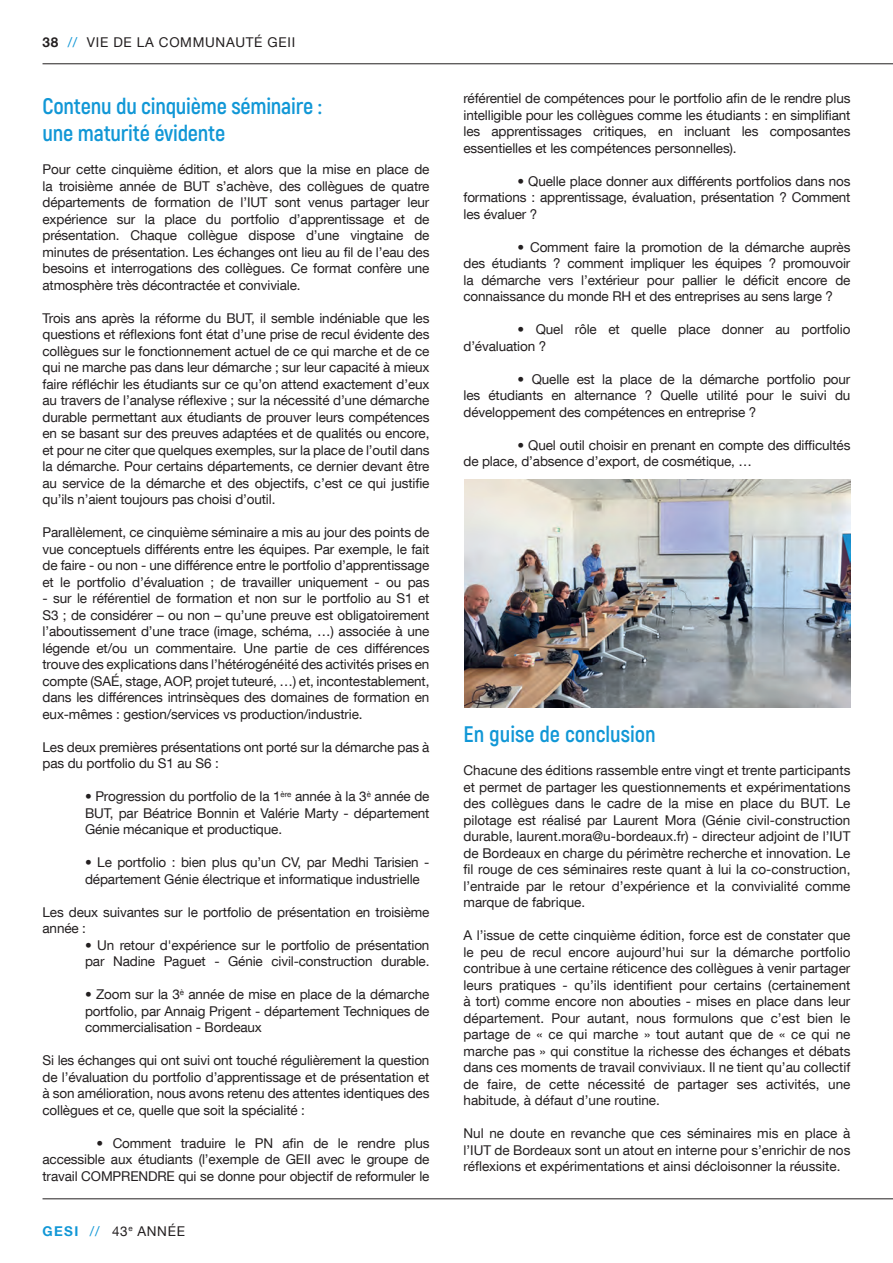
<style>
.page{position:relative;width:893px;height:1263px;background:#fff}
.page>*{position:absolute;margin:0;border:0;box-sizing:border-box;transform-origin:0 0}
.t1{font:700 22.5px/27px "Akrobat";letter-spacing:-.01em;color:#1197d6}
.t2{font:13.5px/16.5px "Helvetica Neue LT Com";letter-spacing:-.01em;color:#231f20;text-align:justify}
.t3{font:13.5px "Helvetica Neue LT Com";letter-spacing:.05em;color:#231f20}
.s1{font-weight:700}
.s2{color:#1197d6}
.s3{font-weight:700;color:#1197d6}
</style>
<div class="page">
<hr style="left:43px;top:63px;width:850px;height:1px;background:#231f20">
<hr style="left:43px;top:1198px;width:850px;height:1px;background:#231f20">
<img style="left:464px;top:479px;width:386px;height:228px">
<p class="t3" style="left:43px;top:34px;width:254px"><span class="s1">38</span> <span class="s2">//</span> VIE DE LA COMMUNAUTÉ GEII</p>
<h1 class="t1" style="left:43px;top:93px;width:281px">Contenu du cinquième séminaire : une maturité évidente</h1>
<p class="t2" style="left:43px;top:161px;width:388px">Pour cette cinquième édition, et alors que la mise en place de la troisième année de BUT s’achève, des collègues de quatre départements de formation de l’IUT sont venus partager leur expérience sur la place du portfolio d’apprentissage et de présentation. Chaque collègue dispose d’une vingtaine de minutes de présentation. Les échanges ont lieu au fil de l’eau des besoins et interrogations des collègues. Ce format confère une atmosphère très décontractée et conviviale.</p>
<p class="t2" style="left:43px;top:309px;width:388px">Trois ans après la réforme du BUT, il semble indéniable que les questions et réflexions font état d’une prise de recul évidente des collègues sur le fonctionnement actuel de ce qui marche et de ce qui ne marche pas dans leur démarche ; sur leur capacité à mieux faire réfléchir les étudiants sur ce qu’on attend exactement d’eux au travers de l’analyse réflexive ; sur la nécessité d’une démarche durable permettant aux étudiants de prouver leurs compétences en se basant sur des preuves adaptées et de qualités ou encore, et pour ne citer que quelques exemples, sur la place de l’outil dans la démarche. Pour certains départements, ce dernier devant être au service de la démarche et des objectifs, c’est ce qui justifie qu’ils n’aient toujours pas choisi d’outil.</p>
<p class="t2" style="left:43px;top:524px;width:388px">Parallèlement, ce cinquième séminaire a mis au jour des points de vue conceptuels différents entre les équipes. Par exemple, le fait de faire - ou non - une différence entre le portfolio d’apprentissage et le portfolio d’évaluation ; de travailler uniquement - ou pas</p>
<p class="t2" style="left:43px;top:590px;width:388px">- sur le référentiel de formation et non sur le portfolio au S1 et S3 ; de considérer – ou non – qu’une preuve est obligatoirement l’aboutissement d’une trace (image, schéma, …) associée à une légende et/ou un commentaire. Une partie de ces différences trouve des explications dans l’hétérogénéité des activités prises en compte (SAÉ, stage, AOP, projet tuteuré, …) et, incontestablement, dans les différences intrinsèques des domaines de formation en eux-mêmes : gestion/services vs production/industrie.</p>
<p class="t2" style="left:43px;top:738px;width:388px">Les deux premières présentations ont porté sur la démarche pas à pas du portfolio du S1 au S6 :</p>
<p class="t2" style="left:85px;top:788px;width:346px">• Progression du portfolio de la 1<sup>ère</sup> année à la 3<sup>è</sup> année de BUT, par Béatrice Bonnin et Valérie Marty - département Génie mécanique et productique.</p>
<p class="t2" style="left:85px;top:854px;width:346px">• Le portfolio : bien plus qu’un CV, par Medhi Tarisien - département Génie électrique et informatique industrielle</p>
<p class="t2" style="left:43px;top:903px;width:388px">Les deux suivantes sur le portfolio de présentation en troisième année :</p>
<p class="t2" style="left:85px;top:936px;width:346px">• Un retour d'expérience sur le portfolio de présentation par Nadine Paguet - Génie civil-construction durable.</p>
<p class="t2" style="left:85px;top:986px;width:346px">• Zoom sur la 3<sup>è</sup> année de mise en place de la démarche portfolio, par Annaig Prigent - département Techniques de commercialisation - Bordeaux</p>
<p class="t2" style="left:43px;top:1052px;width:388px">Si les échanges qui ont suivi ont touché régulièrement la question de l’évaluation du portfolio d’apprentissage et de présentation et à son amélioration, nous avons retenu des attentes identiques des collègues et ce, quelle que soit la spécialité :</p>
<p class="t2" style="left:43px;top:1134px;width:388px;text-indent:54px">• Comment traduire le PN afin de le rendre plus accessible aux étudiants (l’exemple de GEII avec le groupe de travail COMPRENDRE qui se donne pour objectif de reformuler le</p>
<p class="t2" style="left:43px;top:1222px;width:144px"><span class="s3">GESI</span> <span class="s2">//</span> 43<sup>e</sup> ANNÉE</p>
<p class="t2" style="left:463px;top:90px;width:388px">référentiel de compétences pour le portfolio afin de le rendre plus intelligible pour les collègues comme les étudiants : en simplifiant les apprentissages critiques, en incluant les composantes essentielles et les compétences personnelles).</p>
<p class="t2" style="left:463px;top:172px;width:388px;text-indent:54px">• Quelle place donner aux différents portfolios dans nos formations : apprentissage, évaluation, présentation ? Comment les évaluer ?</p>
<p class="t2" style="left:463px;top:238px;width:388px;text-indent:54px">• Comment faire la promotion de la démarche auprès des étudiants ? comment impliquer les équipes ? promouvoir la démarche vers l’extérieur pour pallier le déficit encore de connaissance du monde RH et des entreprises au sens large ?</p>
<p class="t2" style="left:463px;top:321px;width:388px;text-indent:54px">• Quel rôle et quelle place donner au portfolio d’évaluation ?</p>
<p class="t2" style="left:463px;top:370px;width:388px;text-indent:54px">• Quelle est la place de la démarche portfolio pour les étudiants en alternance ? Quelle utilité pour le suivi du développement des compétences en entreprise ?</p>
<p class="t2" style="left:463px;top:436px;width:388px;text-indent:54px">• Quel outil choisir en prenant en compte des difficultés de place, d’absence d’export, de cosmétique, …</p>
<h1 class="t1" style="left:463px;top:721px;width:194px">En guise de conclusion</h1>
<p class="t2" style="left:463px;top:762px;width:388px">Chacune des éditions rassemble entre vingt et trente participants et permet de partager les questionnements et expérimentations des collègues dans le cadre de la mise en place du BUT. Le pilotage est réalisé par Laurent Mora (Génie civil-construction durable, laurent.mora@u-bordeaux.fr) - directeur adjoint de l’IUT de Bordeaux en charge du périmètre recherche et innovation. Le fil rouge de ces séminaires reste quant à lui la co-construction, l’entraide par le retour d’expérience et la convivialité comme marque de fabrique.</p>
<p class="t2" style="left:463px;top:927px;width:388px">A l’issue de cette cinquième édition, force est de constater que le peu de recul encore aujourd’hui sur la démarche portfolio contribue à une certaine réticence des collègues à venir partager leurs pratiques - qu’ils identifient pour certains (certainement à tort) comme encore non abouties - mises en place dans leur département. Pour autant, nous formulons que c’est bien le partage de « ce qui marche » tout autant que de « ce qui ne marche pas » qui constitue la richesse des échanges et débats dans ces moments de travail conviviaux. Il ne tient qu’au collectif de faire, de cette nécessité de partager ses activités, une habitude, à défaut d’une routine.</p>
<p class="t2" style="left:463px;top:1125px;width:388px">Nul ne doute en revanche que ces séminaires mis en place à l’IUT de Bordeaux sont un atout en interne pour s’enrichir de nos réflexions et expérimentations et ainsi décloisonner la réussite.</p>
</div>
